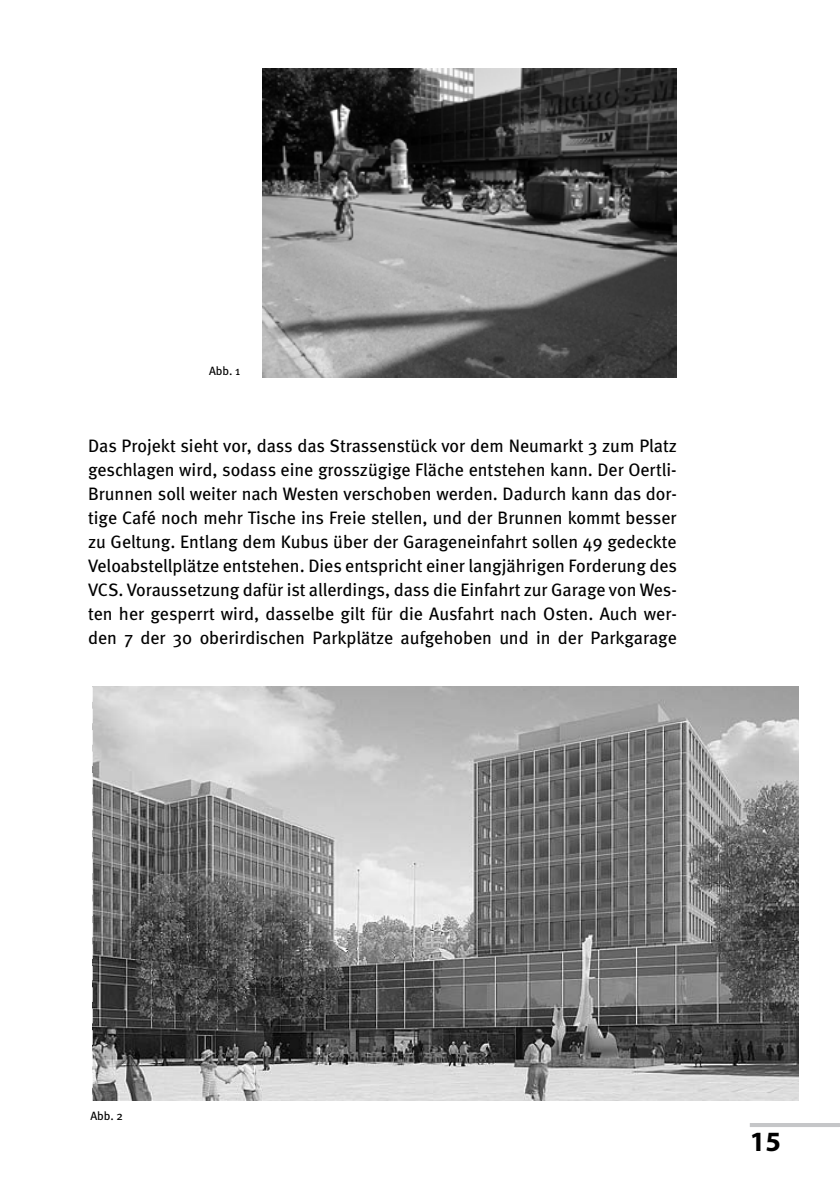
<style>
.page{position:relative;width:840px;height:1191px;background:#fff}
.page>*{position:absolute;margin:0;border:0;box-sizing:border-box;transform-origin:0 0}
.t1{font:700 28px "Myriad Pro";color:#000}
.t2{font:18px/24px "Meta";color:#000;text-align:justify}
.t3{font:12px "Meta";color:#000}
</style>
<div class="page">
<hr style="left:749px;top:1123px;width:90px;height:4px;background:#c5c6c8">
<img style="left:262px;top:68px;width:413px;height:309px">
<img style="left:92px;top:686px;width:706px;height:414px">
<svg style="left:92px;top:1073px;width:1px;height:14px"></svg>
<svg style="left:92px;top:1051px;width:1px;height:15px"></svg>
<svg style="left:92px;top:1030px;width:1px;height:14px"></svg>
<svg style="left:92px;top:1008px;width:1px;height:15px"></svg>
<svg style="left:92px;top:987px;width:1px;height:15px"></svg>
<svg style="left:92px;top:965px;width:1px;height:15px"></svg>
<svg style="left:92px;top:944px;width:1px;height:15px"></svg>
<svg style="left:92px;top:923px;width:1px;height:14px"></svg>
<svg style="left:92px;top:901px;width:1px;height:15px"></svg>
<svg style="left:92px;top:880px;width:1px;height:14px"></svg>
<svg style="left:92px;top:858px;width:1px;height:15px"></svg>
<svg style="left:92px;top:837px;width:1px;height:14px"></svg>
<svg style="left:92px;top:815px;width:1px;height:15px"></svg>
<svg style="left:92px;top:794px;width:1px;height:15px"></svg>
<svg style="left:92px;top:773px;width:1px;height:14px"></svg>
<svg style="left:92px;top:751px;width:1px;height:15px"></svg>
<svg style="left:92px;top:730px;width:1px;height:14px"></svg>
<svg style="left:92px;top:708px;width:1px;height:15px"></svg>
<svg style="left:92px;top:687px;width:1px;height:15px"></svg>
<p class="t3" style="left:209px;top:364px;width:33px">Abb. 1</p>
<p class="t2" style="left:88px;top:434px;width:590px">Das Projekt sieht vor, dass das Strassenstück vor dem Neumarkt 3 zum Platz geschlagen wird, sodass eine grosszügige Fläche entstehen kann. Der Oertli-Brunnen soll weiter nach Westen verschoben werden. Dadurch kann das dor&shy;tige Café noch mehr Tische ins Freie stellen, und der Brunnen kommt besser zu Geltung. Entlang dem Kubus über der Garageneinfahrt sollen 49 gedeckte Veloabstellplätze entstehen. Dies entspricht einer langjährigen Forderung des VCS. Voraussetzung dafür ist allerdings, dass die Einfahrt zur Garage von Wes&shy;ten her gesperrt wird, dasselbe gilt für die Ausfahrt nach Osten. Auch wer&shy;den 7 der 30 oberirdischen Parkplätze aufgehoben und in der Parkgarage</p>
<p class="t3" style="left:90px;top:1108px;width:34px">Abb. 2</p>
<h1 class="t1" style="left:749px;top:1123px;width:33px">15</h1>
</div>
